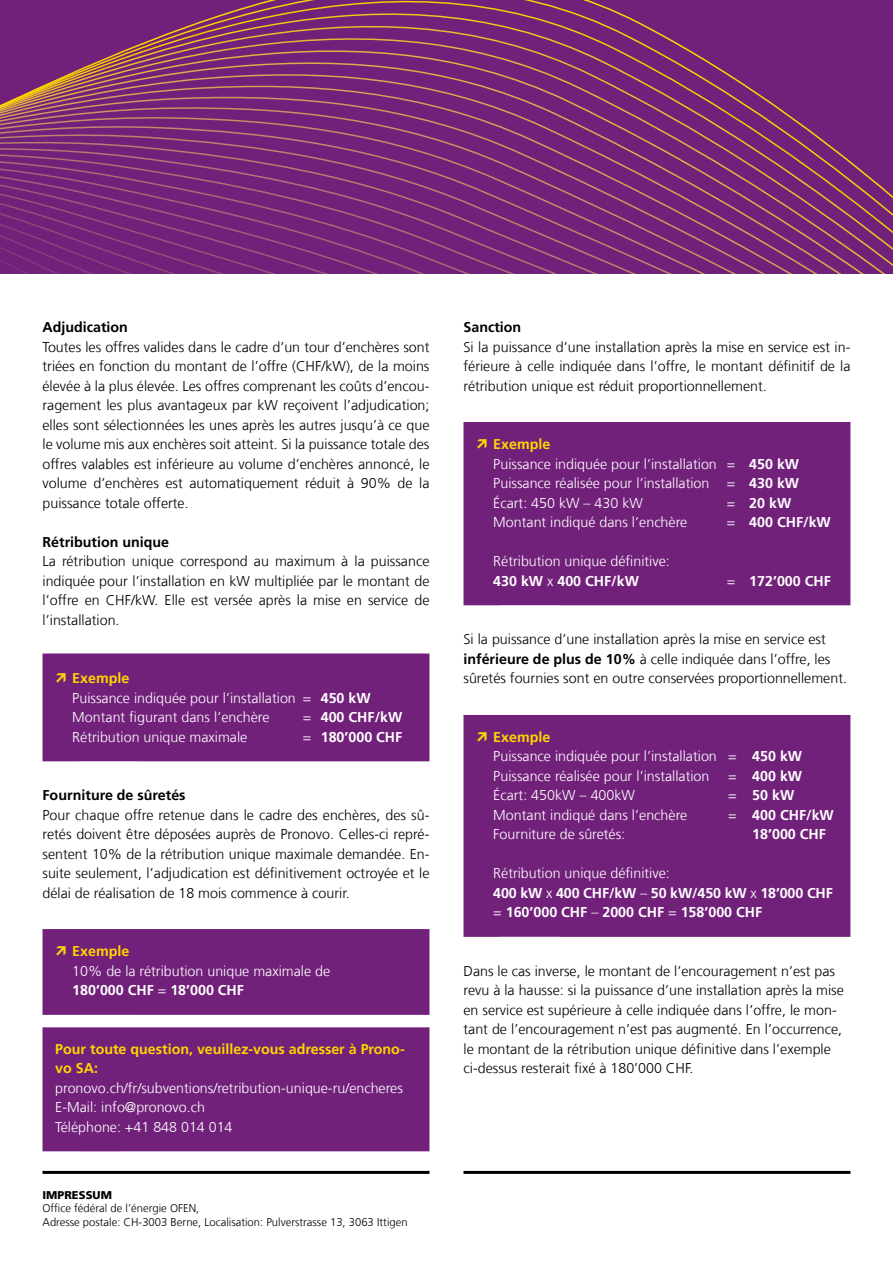
<style>
.page{position:relative;width:893px;height:1263px;background:#fff}
.page>*{position:absolute;margin:0;border:0;box-sizing:border-box;transform-origin:0 0}
.t1{font:300 14.25px/19.5px "Frutiger LT Com";color:#000;text-align:justify}
.t2{font:300 14.25px/19.5px "Frutiger LT Com";color:#fff}
.t3{font:700 14.25px/19.5px "Frutiger LT Com";color:#fff}
.t4{font:700 14.25px/19.5px "Frutiger LT Com";color:#ffd500}
.t5{font:700 14.25px "Frutiger LT Com";color:#000}
.t6{font:300 11.25px/13.5px "Frutiger LT Com";color:#000}
.t7{font:900 11.25px "Frutiger LT Com";color:#000}
.s1{font-weight:700;color:#ffd500}
.s2{font-weight:700}
.s3{font-weight:300}
</style>
<div class="page">
<svg style="left:0;top:0;width:893px;height:274px;background:#7b2d75"></svg>
<hr style="left:43px;top:1171px;width:386px;height:3px;background:#000">
<hr style="left:463px;top:1171px;width:387px;height:3px;background:#000">
<div style="left:463px;top:422px;width:387px;height:183px;background:#72217b"></div>
<div style="left:463px;top:715px;width:387px;height:222px;background:#72217b"></div>
<div style="left:43px;top:1027px;width:386px;height:124px;background:#72217b"></div>
<div style="left:43px;top:929px;width:386px;height:86px;background:#72217b"></div>
<svg style="left:477px;top:439px;width:10px;height:10px"></svg>
<svg style="left:477px;top:732px;width:10px;height:9px"></svg>
<div style="left:43px;top:653px;width:386px;height:108px;background:#72217b"></div>
<p class="t5" style="left:43px;top:319px;width:87px">Adjudication</p>
<p class="t1" style="left:43px;top:337px;width:388px">Toutes les offres valides dans le cadre d’un tour d’enchères sont triées en fonction du montant de l’offre (CHF/kW), de la moins élevée à la plus élevée. Les offres comprenant les coûts d’encou&shy;ragement les plus avantageux par kW reçoivent l’adjudication; elles sont sélectionnées les unes après les autres jusqu’à ce que le volume mis aux enchères soit atteint. Si la puissance totale des offres valables est inférieure au volume d’enchères annoncé, le volume d’enchères est automatiquement réduit à 90% de la puissance totale offerte.</p>
<p class="t5" style="left:43px;top:533px;width:128px">Rétribution unique</p>
<p class="t1" style="left:43px;top:552px;width:388px">La rétribution unique correspond au maximum à la puissance indiquée pour l’installation en kW multipliée par le montant de l’offre en CHF/kW. Elle est versée après la mise en service de l’installation.</p>
<p class="t2" style="left:72px;top:669px;width:300px"><span class="s1">Exemple<br></span>Puissance indiquée pour l’installation = <span class="s2">450 kW<br></span>Montant figurant dans l’enchère</p>
<p class="t3" style="left:303px;top:708px;width:101px"><span class="s3">=</span> 400 CHF/kW</p>
<p class="t2" style="left:72px;top:727px;width:176px">Rétribution unique maximale</p>
<p class="t3" style="left:303px;top:727px;width:101px"><span class="s3">=</span> 180’000 CHF</p>
<p class="t5" style="left:43px;top:787px;width:145px">Fourniture de sûretés</p>
<p class="t1" style="left:43px;top:805px;width:388px">Pour chaque offre retenue dans le cadre des enchères, des sû&shy;retés doivent être déposées auprès de Pronovo. Celles-ci repré&shy;sentent 10% de la rétribution unique maximale demandée. En&shy;suite seulement, l’adjudication est définitivement octroyée et le délai de réalisation de 18 mois commence à courir.</p>
<p class="t4" style="left:72px;top:942px;width:59px">Exemple</p>
<p class="t2" style="left:72px;top:961px;width:259px">10% de la rétribution unique maximale de<br><span class="s2">180’000 CHF</span> = <span class="s2">18’000 CHF</span></p>
<p class="t4" style="left:55px;top:1039px;width:351px">Pour toute question, veuillez-vous adresser à Prono&shy;vo SA:</p>
<p class="t2" style="left:55px;top:1078px;width:349px">pronovo.ch/fr/subventions/retribution-unique-ru/encheres<br>E-Mail: info@pronovo.ch<br>Téléphone: +41 848 014 014</p>
<p class="t7" style="left:43px;top:1188px;width:71px">IMPRESSUM</p>
<p class="t6" style="left:43px;top:1202px;width:367px">Office fédéral de l’énergie OFEN,<br>Adresse postale: CH-3003 Berne, Localisation: Pulverstrasse 13, 3063 Ittigen</p>
<p class="t5" style="left:463px;top:319px;width:59px">Sanction</p>
<p class="t1" style="left:463px;top:337px;width:388px">Si la puissance d’une installation après la mise en service est in&shy;férieure à celle indiquée dans l’offre, le montant définitif de la rétribution unique est réduit proportionnellement.</p>
<p class="t2" style="left:493px;top:435px;width:307px"><span class="s1">Exemple<br></span>Puissance indiquée pour l’installation = <span class="s2">450 kW<br></span>Puissance réalisée pour l’installation = <span class="s2">430 kW<br></span>Écart: 450 kW – 430 kW</p>
<p class="t3" style="left:727px;top:493px;width:66px"><span class="s3">=</span> 20 kW</p>
<p class="t2" style="left:493px;top:513px;width:196px">Montant indiqué dans l’enchère</p>
<p class="t3" style="left:727px;top:513px;width:106px"><span class="s3">=</span> 400 CHF/kW</p>
<p class="t2" style="left:493px;top:552px;width:178px">Rétribution unique définitive:<br><span class="s2">430 kW</span> x <span class="s2">400 CHF/kW</span></p>
<p class="t3" style="left:727px;top:571px;width:106px"><span class="s3">=</span> 172’000 CHF</p>
<p class="t1" style="left:463px;top:630px;width:385px;text-align:left">Si la puissance d’une installation après la mise en service est <span class="s2">inférieure de plus de 10%</span> à celle indiquée dans l’offre, les sûretés fournies sont en outre conservées proportionnellement.</p>
<p class="t2" style="left:493px;top:727px;width:310px"><span class="s1">Exemple<br></span>Puissance indiquée pour l’installation = <span class="s2">450 kW<br></span>Puissance réalisée pour l’installation</p>
<p class="t3" style="left:728px;top:766px;width:75px"><span class="s3">=</span> 400 kW</p>
<p class="t2" style="left:493px;top:786px;width:143px">Écart: 450kW – 400kW</p>
<p class="t3" style="left:728px;top:786px;width:67px"><span class="s3">=</span> 50 kW</p>
<p class="t2" style="left:493px;top:805px;width:196px">Montant indiqué dans l’enchère</p>
<p class="t3" style="left:728px;top:805px;width:107px"><span class="s3">=</span> 400 CHF/kW</p>
<p class="t2" style="left:493px;top:825px;width:133px">Fourniture de sûretés:</p>
<p class="t3" style="left:752px;top:825px;width:75px">18’000 CHF</p>
<p class="t3" style="left:493px;top:864px;width:341px"><span class="s3">Rétribution unique définitive:<br></span>400 kW <span class="s3">x</span> 400 CHF/kW <span class="s3">–</span> 50 kW/450 kW <span class="s3">x</span> 18’000 CHF <span class="s3">=</span> 160’000 CHF <span class="s3">–</span> 2000 CHF <span class="s3">=</span> 158’000 CHF</p>
<p class="t1" style="left:463px;top:961px;width:382px;text-align:left">Dans le cas inverse, le montant de l’encouragement n’est pas revu à la hausse: si la puissance d’une installation après la mise en service est supérieure à celle indiquée dans l’offre, le mon&shy;tant de l’encouragement n’est pas augmenté. En l’occurrence, le montant de la rétribution unique définitive dans l’exemple ci-dessus resterait fixé à 180’000 CHF.</p>
</div>
